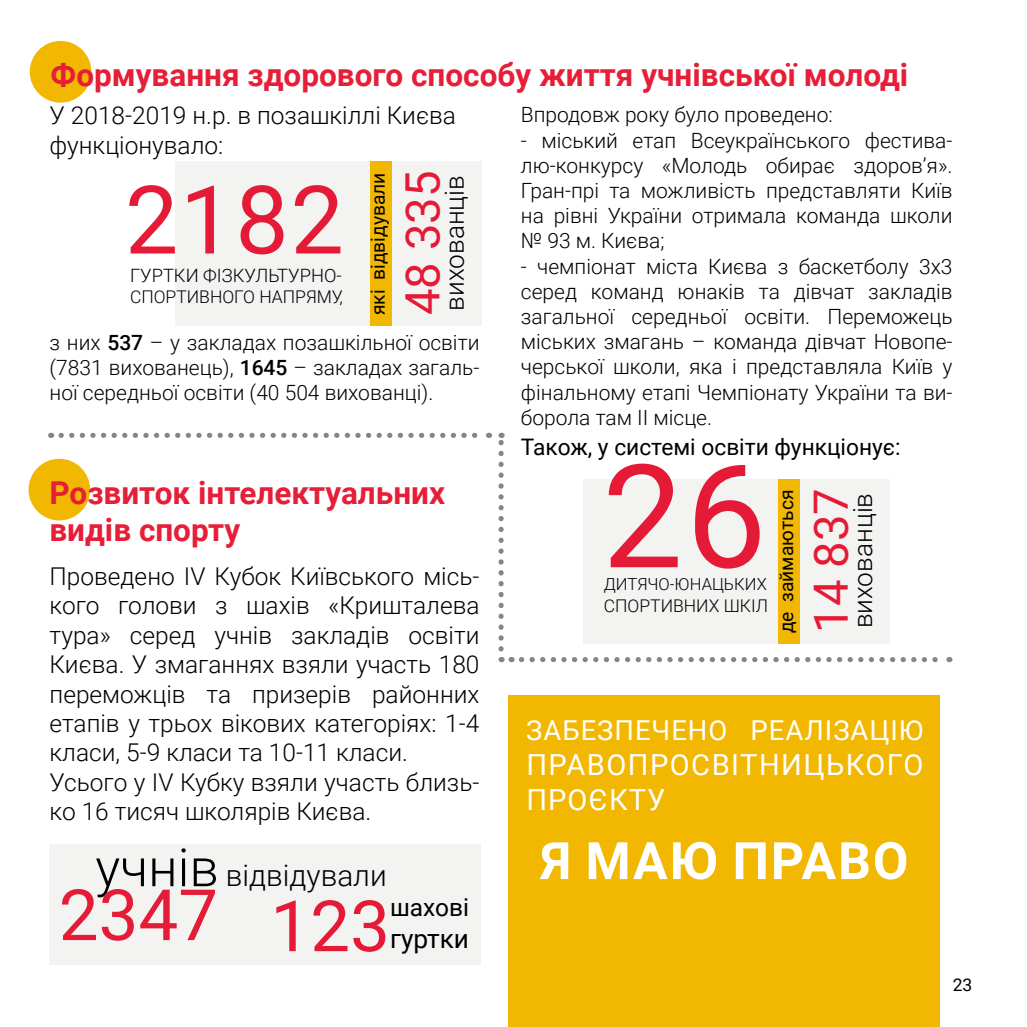
<style>
.page{position:relative;width:1027px;height:1027px;background:#fff}
.page>*{position:absolute;margin:0;border:0;box-sizing:border-box;transform-origin:0 0}
.t1{font:143.67px "Roboto";color:#e51a36}
.t2{font:94.85px "Roboto";color:#e51a36}
.t3{font:70.88px "Roboto";color:#e51c37}
.t4{font:70.88px "Roboto";color:#e51a36}
.t5{font:700 51.62px "Roboto";letter-spacing:.035em;color:#fff}
.t6{font:47.25px "Roboto";color:#e51a36}
.t7{font:700 31.5px/37.8px "Roboto";color:#e61e38}
.t8{font:300 29.75px "Roboto";color:#000}
.t9{font:29.05px/34.8px "Roboto";letter-spacing:.05em;color:#fff}
.t10{font:27.47px "Roboto";letter-spacing:.035em;color:#fff}
.t11{font:300 26.25px "Roboto";color:#000}
.t12{font:26.25px "Roboto";color:#000}
.t13{font:300 24.5px/29.4px "Roboto";color:#000}
.t14{font:24.5px "Roboto";color:#000}
.t15{font:22.75px "Roboto";color:#000}
.t16{font:300 21px/25.2px "Roboto";color:#000;text-align:justify}
.t17{font:19.25px "Roboto";color:#000}
.t18{font:300 18.38px "Roboto";color:#000}
.t19{font:300 17.5px "Roboto";color:#000}
.t20{font:17.5px "Roboto";color:#000}
.t21{font:300 16.62px "Roboto";color:#000}
.s1{font-weight:500}
.s2{font-size:52.5px}
</style>
<div class="page">
<div style="left:508px;top:696px;width:432px;height:331px;background:#f2b700"></div>
<div style="left:30px;top:41px;width:61px;height:62px;background:#f2b700;border-radius:50%"></div>
<div style="left:583px;top:479px;width:306px;height:165px;background:#f3f3f2"></div>
<div style="left:779px;top:479px;width:21px;height:165px;background:#f2b700"></div>
<div style="left:175px;top:162px;width:306px;height:164px;background:#f3f3f2"></div>
<div style="left:370px;top:162px;width:22px;height:164px;background:#f2b700"></div>
<svg style="left:61px;top:433px;width:428px;height:5px"></svg>
<div style="left:29px;top:459px;width:61px;height:61px;background:#f2b700;border-radius:50%"></div>
<svg style="left:498px;top:433px;width:6px;height:216px"></svg>
<svg style="left:521px;top:657px;width:429px;height:5px"></svg>
<div style="left:49px;top:844px;width:432px;height:120px;background:#f3f3f2"></div>
<h3 class="t7" style="left:51px;top:55px;width:859px">Формування здорового способу життя учнівської молоді</h3>
<p class="t13" style="left:50px;top:100px;width:408px">У 2018-2019 н.р. в позашкіллі Києва функціонувало:</p>
<h2 class="t2" style="left:125px;top:153px;width:220px">2182</h2>
<p class="t17" style="left:365px;top:315px;width:144px;rotate:-90deg">які відвідували</p>
<h3 class="t6" style="left:390px;top:315px;width:146px;rotate:-90deg">48 335</h3>
<p class="t11" style="left:436px;top:311px;width:137px;rotate:-90deg">вихованців</p>
<p class="t18" style="left:130px;top:262px;width:213px">ГУРТКИ ФІЗКУЛЬТУРНО-</p>
<p class="t19" style="left:130px;top:284px;width:214px">СПОРТИВНОГО НАПРЯМУ,</p>
<p class="t16" style="left:50px;top:329px;width:431px">з них <span class="s1">537</span> – у закладах позашкільної освіти (7831 вихованець), <span class="s1">1645</span> – закладах загаль&shy;ної середньої освіти (40 504 вихованці).</p>
<h3 class="t7" style="left:49px;top:472px;width:397px">Розвиток інтелектуальних видів спорту</h3>
<p class="t13" style="left:50px;top:561px;width:431px">Проведено IV Кубок Київського місь&shy;кого голови з шахів «Кришталева тура» серед учнів закладів освіти Києва. У змаганнях взяли участь 180 переможців та призерів районних етапів у трьох вікових категоріях: 1-4 класи, 5-9 класи та 10-11 класи.<br>Усього у IV Кубку взяли участь близь&shy;ко 16 тисяч школярів Києва.</p>
<h3 class="t8" style="left:95px;top:855px;width:293px"><span class="s2">учнів</span> відвідували</h3>
<h3 class="t4" style="left:270px;top:876px;width:121px">123</h3>
<p class="t14" style="left:390px;top:890px;width:80px">шахові</p>
<h3 class="t3" style="left:59px;top:865px;width:161px">2347</h3>
<p class="t12" style="left:390px;top:920px;width:81px">гуртки</p>
<p class="t16" style="left:521px;top:102px;width:313px">Впродовж року було проведено:</p>
<p class="t16" style="left:521px;top:127px;width:433px">- міський етап Всеукраїнського фестива&shy;лю-конкурсу «Молодь обирає здоров’я».<br>Гран-прі та можливість представляти Київ на рівні України отримала команда школи № 93 м. Києва;</p>
<p class="t16" style="left:521px;top:253px;width:433px">- чемпіонат міста Києва з баскетболу 3х3 серед команд юнаків та дівчат закладів загальної середньої освіти. Переможець міських змагань – команда дівчат Новопе&shy;черської школи, яка і представляла Київ у фінальному етапі Чемпіонату України та ви&shy;борола там ІІ місце.</p>
<p class="t15" style="left:521px;top:431px;width:381px">Також, у системі освіти функціонує:</p>
<h1 class="t1" style="left:602px;top:415px;width:166px">26</h1>
<p class="t17" style="left:773px;top:633px;width:145px;rotate:-90deg">де займаються</p>
<h3 class="t6" style="left:798px;top:633px;width:146px;rotate:-90deg">14 837</h3>
<p class="t11" style="left:844px;top:628px;width:137px;rotate:-90deg">вихованців</p>
<p class="t21" style="left:604px;top:573px;width:164px">ДИТЯЧО-ЮНАЦЬКИХ</p>
<p class="t19" style="left:604px;top:593px;width:166px">СПОРТИВНИХ ШКІЛ</p>
<h3 class="t10" style="left:526px;top:711px;width:399px">ЗАБЕЗПЕЧЕНО РЕАЛІЗАЦІЮ</h3>
<h3 class="t9" style="left:526px;top:746px;width:399px">ПРАВОПРОСВІТНИЦЬКОГО<br>ПРОЄКТУ</h3>
<h3 class="t5" style="left:540px;top:824px;width:369px">Я МАЮ ПРАВО</h3>
<p class="t20" style="left:953px;top:972px;width:21px">23</p>
</div>
